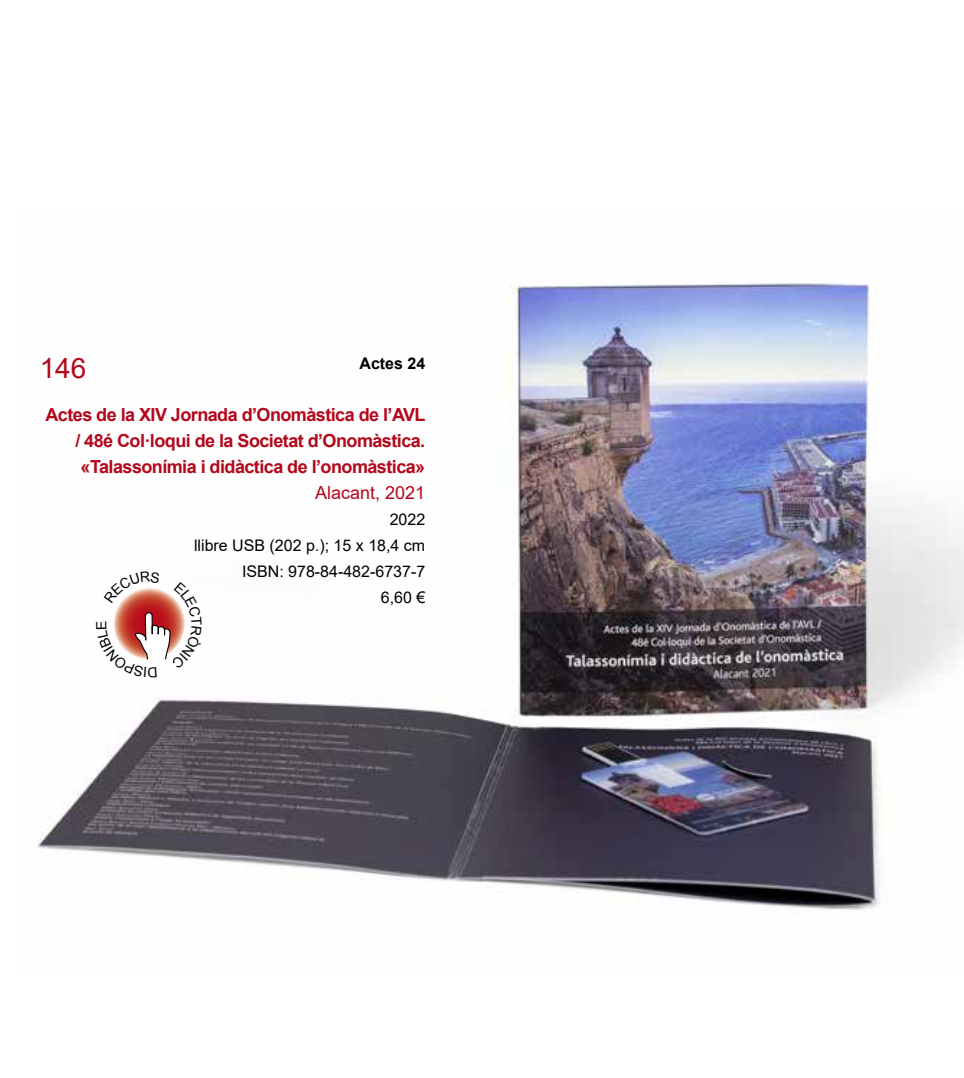
<style>
.page{position:relative;width:964px;height:1078px;background:#fff}
.page>*{position:absolute;margin:0;border:0;box-sizing:border-box;transform-origin:0 0}
.t1{font:28px "Arial";color:#b3071b}
.t2{font:700 18px/26px "Arial";letter-spacing:-.03em;color:#b3071b;text-align:justify}
.t3{font:18px "Arial";color:#b3071b}
.t4{font:16px/26px "Arial";color:#000;text-align:right}
.t5{font:700 16px "Arial";color:#000}
</style>
<div class="page">
<img style="left:38px;top:282px;width:926px;height:628px">
<svg style="left:96px;top:571px;width:106px;height:109px"></svg>
<p class="t5" style="left:359px;top:352px;width:67px">Actes 24</p>
<p class="t2" style="left:75px;top:402px;width:352px;text-indent:-30px">Actes de la XIV Jornada d’Onomàstica de l’AVL / 48é Col·loqui de la Societat d’Onomàstica. «Talassonímia i didàctica de l’onomàstica»</p>
<p class="t3" style="left:315px;top:480px;width:112px">Alacant, 2021</p>
<p class="t4" style="left:194px;top:506px;width:233px">2022<br>llibre USB (202 p.); 15 x 18,4 cm<br>ISBN: 978-84-482-6737-7<br>6,60 €</p>
<h1 class="t1" style="left:40px;top:348px;width:48px">146</h1>
</div>
